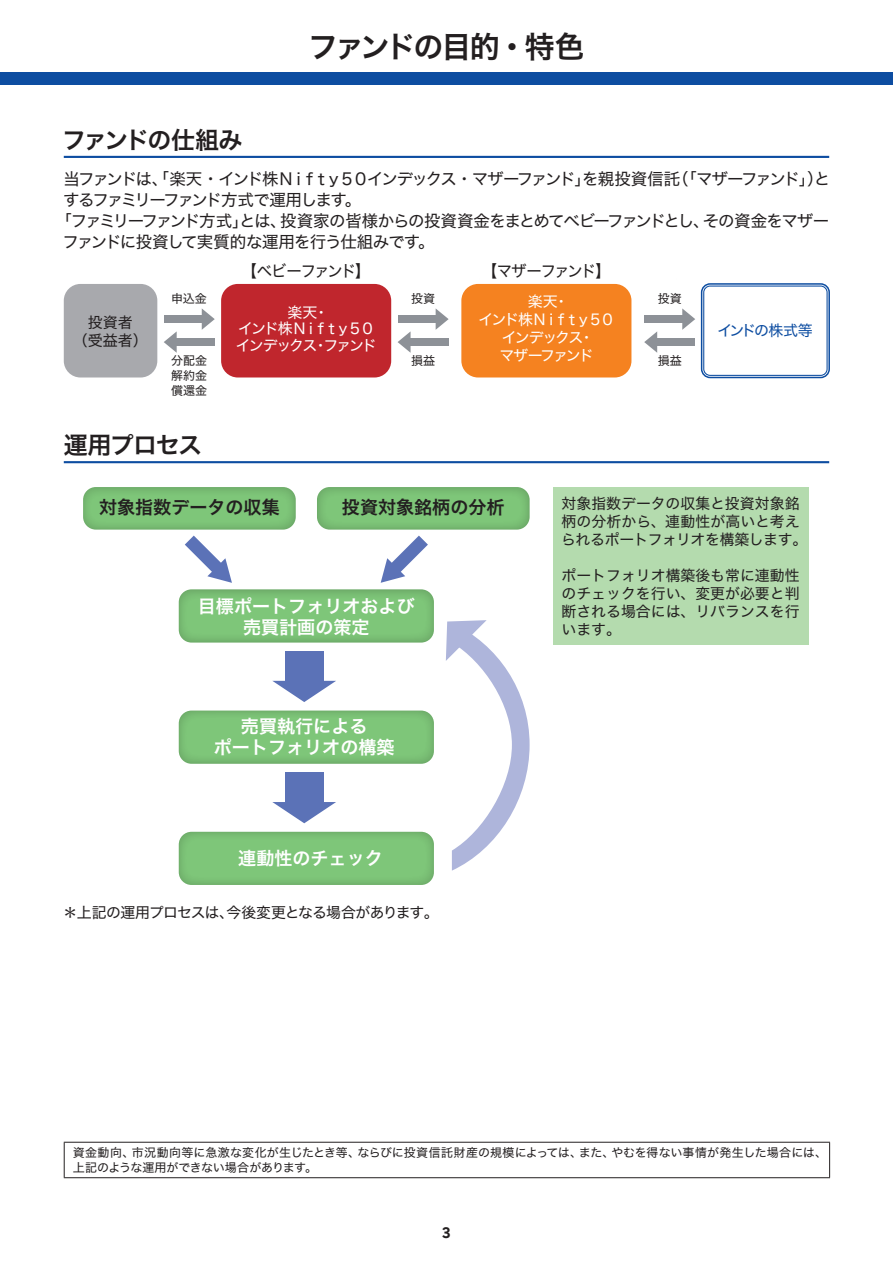
<style>
.page{position:relative;width:893px;height:1263px;background:#fff}
.page>*{position:absolute;margin:0;border:0;box-sizing:border-box;transform-origin:0 0}
.t1{font:30px "Hira Kaku Std N W6";letter-spacing:-.085em;color:#231f20}
.t2{font:24px "Hira Kaku Std N W6";letter-spacing:-.085em;color:#231f20}
.t3{font:24px "Hira Kaku Std N W6";letter-spacing:-.055em;color:#231f20}
.t4{font:18px/21.3px "Hira Kaku Std N W6";color:#fff;text-align:center}
.t5{font:18px "Hira Kaku Std N W6";color:#231f20}
.t6{font:16.5px "Hira Kaku Std N W4";letter-spacing:-.09em;color:#231f20}
.t7{font:16.5px "Hira Kaku Std N W4";letter-spacing:-.135em;color:#231f20}
.t8{font:16.5px "Hira Kaku Std N W4";letter-spacing:-.05em;color:#231f20}
.t9{font:16.2px "Hira Kaku Std N W4";letter-spacing:-.1em;color:#231f20;scale:.95 1}
.t10{font:15px/18px "Hira Kaku Std N W4";letter-spacing:-.14em;color:#fff;text-align:center}
.t11{font:15px/18px "Hira Kaku Std N W4";color:#231f20;text-align:center}
.t12{font:15px "Hira Kaku Std N W4";letter-spacing:-.095em;color:#0d4da1}
.t13{font:14.85px/18px "Hira Kaku Std N W4";color:#231f20}
.t14{font:14.85px "Hira Kaku Std N W4";letter-spacing:-.055em;color:#231f20}
.t15{font:13.5px "Rakuten Global B";color:#231f20}
.t16{font:12px/15px "Hira Kaku Std N W4";color:#231f20}
</style>
<div class="page">
<div style="left:0;top:72px;width:893px;height:13px;background:#0d4da1"></div>
<hr style="left:64px;top:1142px;width:766px;height:1px;background:#231f20">
<hr style="left:64px;top:1143px;width:1px;height:34px;background:#231f20">
<hr style="left:829px;top:1143px;width:1px;height:34px;background:#231f20">
<hr style="left:64px;top:1177px;width:766px;height:1px;background:#231f20">
<hr style="left:64px;top:156px;width:765px;height:2px;background:#0d4da1">
<hr style="left:64px;top:461px;width:765px;height:2px;background:#0d4da1">
<div style="left:221px;top:284px;width:170px;height:93px;background:#c0262d;border-radius:17px"></div>
<div style="left:64px;top:284px;width:93px;height:93px;background:#a8a9ad;border-radius:17px"></div>
<div style="left:461px;top:284px;width:170px;height:93px;background:#f58220;border-radius:17px"></div>
<div style="left:701px;top:283px;width:129px;height:95px;border:2px solid #0d4da1;border-radius:9px"></div>
<div style="left:703px;top:286px;width:125px;height:90px;border:1px solid #0d4da1;border-radius:6px"></div>
<div style="left:164px;top:315px;width:42px;height:8px;background:#8d9197"></div>
<svg style="left:202px;top:309px;width:13px;height:21px"></svg>
<div style="left:173px;top:338px;width:42px;height:8px;background:#8d9197"></div>
<svg style="left:164px;top:331px;width:13px;height:22px"></svg>
<div style="left:398px;top:315px;width:42px;height:8px;background:#8d9197"></div>
<svg style="left:436px;top:309px;width:13px;height:21px"></svg>
<div style="left:407px;top:338px;width:42px;height:8px;background:#8d9197"></div>
<svg style="left:398px;top:331px;width:13px;height:22px"></svg>
<div style="left:644px;top:315px;width:42px;height:8px;background:#8d9197"></div>
<svg style="left:682px;top:308px;width:13px;height:22px"></svg>
<div style="left:653px;top:338px;width:42px;height:8px;background:#8d9197"></div>
<svg style="left:644px;top:331px;width:13px;height:22px"></svg>
<svg style="left:179px;top:589px;width:255px;height:53px;background:#7cc277"></svg>
<div style="left:179px;top:711px;width:255px;height:53px;background:linear-gradient(to bottom,#7dc578,#7bc277);border-radius:13px"></div>
<div style="left:179px;top:832px;width:255px;height:53px;background:linear-gradient(to right,#7dc478,#7cc377);border-radius:13px"></div>
<div style="left:83px;top:487px;width:213px;height:43px;background:linear-gradient(to right,#7cc377,#7cc277);border-radius:13px"></div>
<div style="left:317px;top:487px;width:213px;height:43px;background:linear-gradient(to right,#7cc377,#7cc277);border-radius:13px"></div>
<div style="left:553px;top:487px;width:255px;height:157px;background:#b4dbae"></div>
<svg style="left:171px;top:522px;width:66px;height:61px"></svg>
<svg style="left:376px;top:522px;width:65px;height:61px"></svg>
<div style="left:285px;top:651px;width:38px;height:34px;background:#5b72b7"></div>
<svg style="left:273px;top:681px;width:63px;height:21px"></svg>
<div style="left:285px;top:772px;width:38px;height:34px;background:#5b72b7"></div>
<svg style="left:272px;top:802px;width:64px;height:21px"></svg>
<svg style="left:446px;top:620px;width:84px;height:251px"></svg>
<h1 class="t1" style="left:308px;top:24px;width:278px">ファンドの目的・特色</h1>
<h2 class="t2" style="left:62px;top:121px;width:182px">ファンドの仕組み</h2>
<h3 class="t7" style="left:63px;top:166px;width:768px">当ファンドは、「楽天・インド株Ｎｉｆｔｙ５０インデックス・マザーファンド」を親投資信託（「マザーファンド」）と</h3>
<h3 class="t6" style="left:63px;top:187px;width:300px">するファミリーファンド方式で運用します。</h3>
<h3 class="t6" style="left:56px;top:208px;width:775px">「ファミリーファンド方式」とは、投資家の皆様からの投資資金をまとめてベビーファンドとし、その資金をマザー</h3>
<h3 class="t8" style="left:63px;top:229px;width:373px">ファンドに投資して実質的な運用を行う仕組みです。</h3>
<h3 class="t9" style="left:242px;top:259px;width:137px">【ベビーファンド】</h3>
<h3 class="t9" style="left:482px;top:259px;width:137px">【マザーファンド】</h3>
<p class="t16" style="left:171px;top:291px;width:37px">申込金</p>
<p class="t16" style="left:411px;top:291px;width:25px">投資</p>
<p class="t16" style="left:658px;top:291px;width:25px">投資</p>
<p class="t10" style="left:478px;top:293px;width:138px">楽天・<br>インド株Ｎｉｆｔｙ５０インデックス・<br>マザーファンド</p>
<p class="t11" style="left:73px;top:313px;width:76px">投資者<br>（受益者）</p>
<p class="t10" style="left:236px;top:304px;width:142px;line-height:16.5px">楽天・<br>インド株Ｎｉｆｔｙ５０インデックス・ファンド</p>
<p class="t16" style="left:171px;top:352px;width:37px;text-align:justify">分配金解約金償還金</p>
<p class="t16" style="left:411px;top:352px;width:25px">損益</p>
<p class="t16" style="left:658px;top:352px;width:25px">損益</p>
<h2 class="t3" style="left:64px;top:426px;width:140px">運用プロセス</h2>
<p class="t12" style="left:717px;top:319px;width:97px">インドの株式等</p>
<h3 class="t5" style="left:99px;top:494px;width:182px">対象指数データの収集</h3>
<h3 class="t5" style="left:342px;top:494px;width:164px">投資対象銘柄の分析</h3>
<h3 class="t4" style="left:198px;top:596px;width:218px">目標ポートフォリオおよび売買計画の策定</h3>
<h3 class="t4" style="left:214px;top:716px;width:182px">売買執行による<br>ポートフォリオの構築</h3>
<h3 class="t4" style="left:238px;top:848px;width:146px">連動性のチェック</h3>
<p class="t14" style="left:63px;top:901px;width:377px">＊上記の運用プロセスは、今後変更となる場合があります。</p>
<p class="t13" style="left:561px;top:494px;width:248px">対象指数データの収集と投資対象銘柄の分析から、連動性が高いと考えられるポートフォリオを構築します。</p>
<p class="t13" style="left:561px;top:566px;width:240px;text-align:justify">ポートフォリオ構築後も常に連動性のチェックを行い、変更が必要と判断される場合には、リバランスを行います。</p>
<p class="t16" style="left:73px;top:1145px;width:756px">資金動向、市況動向等に急激な変化が生じたとき等、ならびに投資信託財産の規模によっては、また、やむを得ない事情が発生した場合には、上記のような運用ができない場合があります。</p>
<p class="t15" style="left:442px;top:1224px;width:10px">3</p>
</div>
